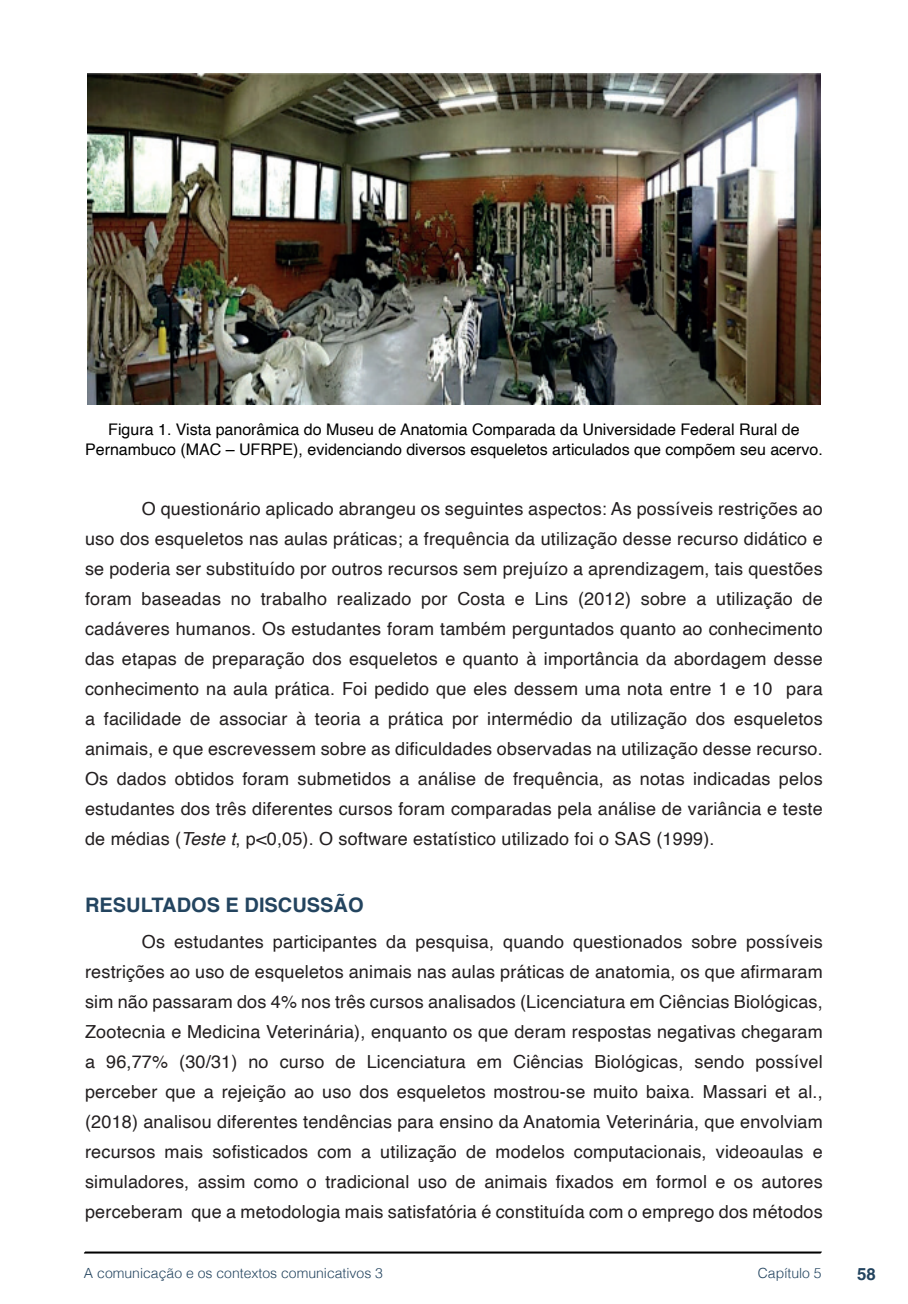
<style>
.page{position:relative;width:908px;height:1304px;background:#fff}
.page>*{position:absolute;margin:0;border:0;box-sizing:border-box;transform-origin:0 0}
.TITULOS{font:700 20px "Helvetica";color:#23445f}
.txt{font:18px/30px "Helvetica";letter-spacing:.01em;color:#231f20;text-align:justify}
.t1{font:700 16.8px "Helvetica";color:#23445f}
.imagens_graf_tab{font:16px/19.2px "Helvetica";color:#000;text-align:center}
.t2{font:300 14px "Helvetica";color:#23445f}
.s1{font-style:italic}
</style>
<div class="page">
<svg style="left:84px;top:1251px;width:737px;height:3px;background:#515151"></svg>
<img style="left:88px;top:74px;width:731px;height:331px">
<p class="imagens_graf_tab" style="left:85px;top:421px;width:739px">Figura 1. Vista panorâmica do Museu de Anatomia Comparada da Universidade Federal Rural de<br>Pernambuco (MAC – UFRPE), evidenciando diversos esqueletos articulados que compõem seu acervo.</p>
<p class="txt" style="left:85px;top:494px;width:738px;text-indent:57px">O questionário aplicado abrangeu os seguintes aspectos: As possíveis restrições ao uso dos esqueletos nas aulas práticas; a frequência da utilização desse recurso didático e se poderia ser substituído por outros recursos sem prejuízo a aprendizagem, tais questões foram baseadas no trabalho realizado por Costa e Lins (2012) sobre a utilização de cadáveres humanos. Os estudantes foram também perguntados quanto ao conhecimento das etapas de preparação dos esqueletos e quanto à importância da abordagem desse conhecimento na aula prática. Foi pedido que eles dessem uma nota entre 1 e 10 para a facilidade de associar à teoria a prática por intermédio da utilização dos esqueletos animais, e que escrevessem sobre as dificuldades observadas na utilização desse recurso.<br>Os dados obtidos foram submetidos a análise de frequência, as notas indicadas pelos estudantes dos três diferentes cursos foram comparadas pela análise de variância e teste de médias (<span class="s1">Teste t</span>, p&lt;0,05). O software estatístico utilizado foi o SAS (1999).</p>
<p class="TITULOS" style="left:85px;top:893px;width:280px">RESULTADOS E DISCUSSÃO</p>
<p class="txt" style="left:85px;top:927px;width:738px;text-indent:57px">Os estudantes participantes da pesquisa, quando questionados sobre possíveis restrições ao uso de esqueletos animais nas aulas práticas de anatomia, os que afirmaram sim não passaram dos 4% nos três cursos analisados (Licenciatura em Ciências Biológicas, Zootecnia e Medicina Veterinária), enquanto os que deram respostas negativas chegaram a 96,77% (30/31) no curso de Licenciatura em Ciências Biológicas, sendo possível perceber que a rejeição ao uso dos esqueletos mostrou-se muito baixa. Massari et al., (2018) analisou diferentes tendências para ensino da Anatomia Veterinária, que envolviam recursos mais sofisticados com a utilização de modelos computacionais, videoaulas e simuladores, assim como o tradicional uso de animais fixados em formol e os autores perceberam que a metodologia mais satisfatória é constituída com o emprego dos métodos</p>
<p class="t2" style="left:84px;top:1261px;width:300px">A comunicação e os contextos comunicativos 3</p>
<p class="t2" style="left:757px;top:1261px;width:65px">Capítulo 5</p>
<p class="t1" style="left:856px;top:1264px;width:20px">58</p>
</div>
